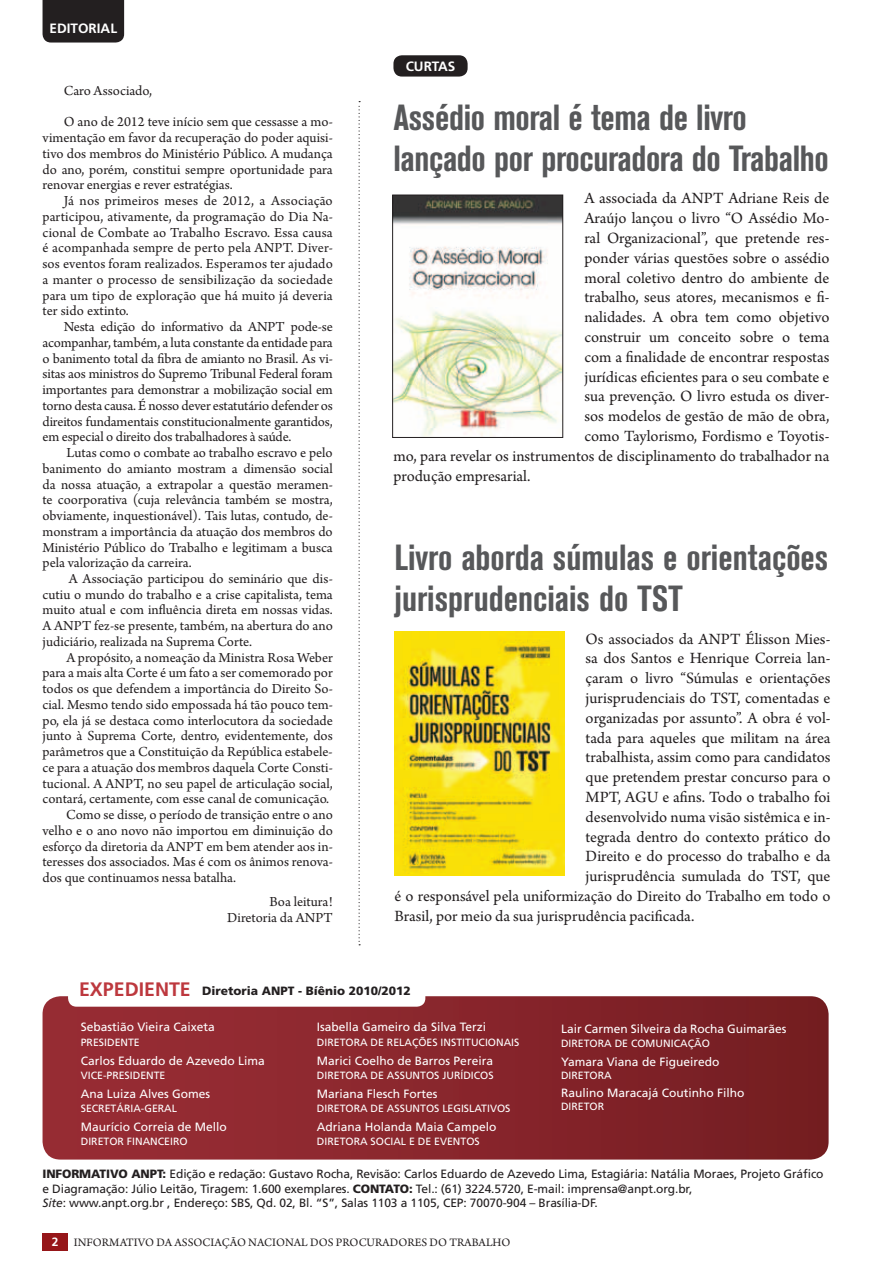
<style>
.page{position:relative;width:872px;height:1276px;background:#fff}
.page>*{position:absolute;margin:0;border:0;box-sizing:border-box;transform-origin:0 0}
.t1{font:700 condensed 36px/40.5px "Akzidenz Grotesk BE";letter-spacing:-.01em;color:#57585a}
.t2{font:700 19.5px "Frutiger";color:#bd383e}
.t3{font:16.5px "Arno Pro";color:#231f20}
.t4{font:14.55px/15.8px "Arno Pro";color:#231f20;text-align:justify}
.t5{font:700 13.5px "Frutiger";color:#fff}
.t6{font:12px/14.4px "Frutiger";letter-spacing:-.01em;color:#231f20}
.t7{font:12px "Frutiger";color:#fff}
.t8{font:12px "Arno Pro";color:#231f20}
.t9{font:900 12px "Frutiger";color:#231f20}
.t10{font:700 12px "Frutiger";color:#fff}
.t11{font:10.5px "Frutiger";color:#fff}
.s1{font-weight:900}
.s2{font-style:italic}
</style>
<div class="page">
<div style="left:43px;top:1233px;width:25px;height:17px;background:#961619"></div>
<svg style="left:43px;top:996px;width:785px;height:163px;background:#88262c"></svg>
<div style="left:68px;top:976px;width:357px;height:30px;background:#fff;border-radius:9px"></div>
<div style="left:43px;top:0;width:81px;height:43px;background:#231f20"></div>
<svg style="left:358px;top:101px;width:2px;height:844px"></svg>
<div style="left:393px;top:55px;width:74px;height:22px;background:#231f20;border-radius:9px"></div>
<img style="left:394px;top:197px;width:167px;height:239px">
<div style="left:392px;top:195px;width:171px;height:243px;border:1px solid #231f20"></div>
<img style="left:394px;top:631px;width:170px;height:244px">
<p class="t5" style="left:50px;top:21px;width:69px">EDITORIAL</p>
<p class="t4" style="left:64px;top:75px;width:270px;line-height:31.5px">Caro Associado,<br>O ano de 2012 teve início sem que cessasse a mo-</p>
<p class="t4" style="left:43px;top:131px;width:292px">vimentação em favor da recuperação do poder aquisi&shy;tivo dos membros do Ministério Público. A mudança do ano, porém, constitui sempre oportunidade para renovar energias e rever estratégias.</p>
<p class="t4" style="left:43px;top:194px;width:292px;text-indent:21px">Já nos primeiros meses de 2012, a Associação participou, ativamente, da programação do Dia Na&shy;cional de Combate ao Trabalho Escravo. Essa causa é acompanhada sempre de perto pela ANPT. Diver&shy;sos eventos foram realizados. Esperamos ter ajudado a manter o processo de sensibilização da sociedade para um tipo de exploração que há muito já deveria ter sido extinto.</p>
<p class="t4" style="left:43px;top:319px;width:292px;text-indent:21px">Nesta edição do informativo da ANPT pode-se acompanhar, também, a luta constante da entidade para o banimento total da fibra de amianto no Brasil. As vi&shy;sitas aos ministros do Supremo Tribunal Federal foram importantes para demonstrar a mobilização social em torno desta causa. É nosso dever estatutário defender os direitos fundamentais constitucionalmente garantidos, em especial o direito dos trabalhadores à saúde.</p>
<p class="t4" style="left:43px;top:445px;width:292px;text-indent:24px">Lutas como o combate ao trabalho escravo e pelo banimento do amianto mostram a dimensão social da nossa atuação, a extrapolar a questão meramen&shy;te coorporativa (cuja relevância também se mostra, obviamente, inquestionável). Tais lutas, contudo, de&shy;monstram a importância da atuação dos membros do Ministério Público do Trabalho e legitimam a busca pela valorização da carreira.</p>
<p class="t4" style="left:43px;top:571px;width:292px;text-indent:26px">A Associação participou do seminário que dis&shy;cutiu o mundo do trabalho e a crise capitalista, tema muito atual e com influência direta em nossas vidas.<br>A ANPT fez-se presente, também, na abertura do ano judiciário, realizada na Suprema Corte.</p>
<p class="t4" style="left:66px;top:650px;width:268px">A propósito, a nomeação da Ministra Rosa Weber</p>
<p class="t4" style="left:43px;top:666px;width:292px">para a mais alta Corte é um fato a ser comemorado por</p>
<p class="t4" style="left:43px;top:682px;width:292px">todos os que defendem a importância do Direito So-</p>
<p class="t4" style="left:43px;top:697px;width:292px">cial. Mesmo tendo sido empossada há tão pouco tem-</p>
<p class="t4" style="left:43px;top:713px;width:292px">po, ela já se destaca como interlocutora da sociedade</p>
<p class="t4" style="left:43px;top:729px;width:292px">junto à Suprema Corte, dentro, evidentemente, dos</p>
<p class="t4" style="left:43px;top:745px;width:292px">parâmetros que a Constituição da República estabele-</p>
<p class="t4" style="left:43px;top:760px;width:292px">ce para a atuação dos membros daquela Corte Consti-</p>
<p class="t4" style="left:43px;top:776px;width:292px">tucional. A ANPT, no seu papel de articulação social,</p>
<p class="t4" style="left:43px;top:792px;width:288px">contará, certamente, com esse canal de comunicação.</p>
<p class="t4" style="left:66px;top:807px;width:268px">Como se disse, o período de transição entre o ano</p>
<p class="t4" style="left:43px;top:823px;width:292px">velho e o ano novo não importou em diminuição do</p>
<p class="t4" style="left:43px;top:839px;width:292px">esforço da diretoria da ANPT em bem atender aos in-</p>
<p class="t4" style="left:43px;top:855px;width:292px">teresses dos associados. Mas é com os ânimos renova-</p>
<p class="t4" style="left:43px;top:870px;width:195px">dos que continuamos nessa batalha.</p>
<p class="t4" style="left:227px;top:895px;width:107px;text-align:right">Boa leitura!<br>Diretoria da ANPT</p>
<p class="t5" style="left:406px;top:58px;width:51px">CURTAS</p>
<h1 class="t1" style="left:393px;top:98px;width:437px">Assédio moral é tema de livro lançado por procuradora do Trabalho</h1>
<p class="t3" style="left:584px;top:189px;width:246px">A associada da ANPT Adriane Reis de</p>
<p class="t3" style="left:584px;top:209px;width:246px">Araújo lançou o livro “O Assédio Mo-</p>
<p class="t3" style="left:584px;top:228px;width:246px">ral Organizacional”, que pretende res-</p>
<p class="t3" style="left:584px;top:248px;width:246px">ponder várias questões sobre o assédio</p>
<p class="t3" style="left:584px;top:268px;width:246px">moral coletivo dentro do ambiente de</p>
<p class="t3" style="left:584px;top:288px;width:246px">trabalho, seus atores, mecanismos e fi-</p>
<p class="t3" style="left:584px;top:308px;width:246px">nalidades. A obra tem como objetivo</p>
<p class="t3" style="left:584px;top:327px;width:246px">construir um conceito sobre o tema</p>
<p class="t3" style="left:584px;top:347px;width:246px">com a finalidade de encontrar respostas</p>
<p class="t3" style="left:584px;top:367px;width:246px">jurídicas eficientes para o seu combate e</p>
<p class="t3" style="left:584px;top:387px;width:246px">sua prevenção. O livro estuda os diver-</p>
<p class="t3" style="left:584px;top:407px;width:246px">sos modelos de gestão de mão de obra,</p>
<p class="t3" style="left:584px;top:426px;width:246px">como Taylorismo, Fordismo e Toyotis-</p>
<p class="t3" style="left:393px;top:446px;width:437px">mo, para revelar os instrumentos de disciplinamento do trabalhador na</p>
<p class="t3" style="left:393px;top:466px;width:139px">produção empresarial.</p>
<h1 class="t1" style="left:394px;top:538px;width:435px">Livro aborda súmulas e orientações jurisprudenciais do TST</h1>
<p class="t3" style="left:585px;top:629px;width:246px">Os associados da ANPT Élisson Mies-</p>
<p class="t3" style="left:585px;top:649px;width:246px">sa dos Santos e Henrique Correia lan-</p>
<p class="t3" style="left:585px;top:669px;width:246px">çaram o livro “Súmulas e orientações</p>
<p class="t3" style="left:585px;top:688px;width:246px">jurisprudenciais do TST, comentadas e</p>
<p class="t3" style="left:585px;top:708px;width:246px">organizadas por assunto”. A obra é vol-</p>
<p class="t3" style="left:585px;top:728px;width:246px">tada para aqueles que militam na área</p>
<p class="t3" style="left:585px;top:748px;width:246px">trabalhista, assim como para candidatos</p>
<p class="t3" style="left:585px;top:768px;width:246px">que pretendem prestar concurso para o</p>
<p class="t3" style="left:585px;top:787px;width:246px">MPT, AGU e afins. Todo o trabalho foi</p>
<p class="t3" style="left:585px;top:807px;width:246px">desenvolvido numa visão sistêmica e in-</p>
<p class="t3" style="left:585px;top:827px;width:246px">tegrada dentro do contexto prático do</p>
<p class="t3" style="left:585px;top:847px;width:246px">Direito e do processo do trabalho e da</p>
<p class="t3" style="left:585px;top:867px;width:246px">jurisprudência sumulada do TST, que</p>
<p class="t3" style="left:394px;top:886px;width:437px">é o responsável pela uniformização do Direito do Trabalho em todo o</p>
<p class="t3" style="left:394px;top:906px;width:301px">Brasil, por meio da sua jurisprudência pacificada.</p>
<h2 class="t2" style="left:79px;top:977px;width:113px">EXPEDIENTE</h2>
<p class="t9" style="left:202px;top:983px;width:210px">Diretoria ANPT - Bíênio 2010/2012</p>
<p class="t7" style="left:81px;top:1020px;width:135px">Sebastião Vieira Caixeta</p>
<p class="t11" style="left:81px;top:1036px;width:60px">Presidente</p>
<p class="t7" style="left:81px;top:1053px;width:186px">Carlos Eduardo de Azevedo Lima</p>
<p class="t11" style="left:81px;top:1069px;width:86px">Vice-Presidente</p>
<p class="t7" style="left:81px;top:1086px;width:131px">Ana Luiza Alves Gomes</p>
<p class="t11" style="left:81px;top:1102px;width:91px">Secretária-Geral</p>
<p class="t7" style="left:81px;top:1119px;width:148px">Maurício Correia de Mello</p>
<p class="t11" style="left:81px;top:1135px;width:108px">Diretor Financeiro</p>
<p class="t7" style="left:317px;top:1020px;width:171px">Isabella Gameiro da Silva Terzi</p>
<p class="t11" style="left:317px;top:1036px;width:203px">Diretora de Relações I nstitucionais</p>
<p class="t7" style="left:317px;top:1053px;width:178px">Marici Coelho de Barros Pereira</p>
<p class="t11" style="left:317px;top:1069px;width:177px">DiretorA de Assuntos Jurídicos</p>
<p class="t7" style="left:317px;top:1086px;width:122px">Mariana Flesch Fortes</p>
<p class="t11" style="left:317px;top:1102px;width:194px">DiretorA de Ass untos Legislativos</p>
<p class="t7" style="left:317px;top:1119px;width:181px">Adriana Holanda Maia Campelo</p>
<p class="t11" style="left:317px;top:1135px;width:163px">Diretora Social e de Eventos</p>
<p class="t7" style="left:561px;top:1021px;width:227px">Lair Carmen Silveira da Rocha Guimarães</p>
<p class="t11" style="left:561px;top:1037px;width:149px">Diretora DE COMUNI CAÇÃO</p>
<p class="t7" style="left:561px;top:1054px;width:160px">Yamara Viana de Figueiredo</p>
<p class="t11" style="left:561px;top:1068px;width:51px">Diretora</p>
<p class="t7" style="left:561px;top:1086px;width:185px">Raulino Maracajá Coutinho Filho</p>
<p class="t11" style="left:561px;top:1100px;width:45px">Diretor</p>
<p class="t6" style="left:43px;top:1167px;width:782px"><span class="s1">Informativo ANPT:</span> Edição e redação: Gustavo Rocha, Revisão: Carlos Eduardo de Azevedo Lima, Estagiária: Natália Moraes, Projeto Gráfico e Diagramação: Júlio Leitão, Tiragem: 1.600 exemplares. <span class="s1">CONTATO:</span> Tel.: (61) 3224.5720, E-mail: imprensa@anpt.org.br,<br><span class="s2">Site</span>: www.anpt.org.br , E ndereço: SBS, Qd. 02, Bl. “S”, Salas 1103 a 1105, CE P: 70070-904 – Brasília-DF.</p>
<p class="t10" style="left:52px;top:1234px;width:8px">2</p>
<p class="t8" style="left:74px;top:1235px;width:438px">INFORMATIVO DA ASSOCIAÇÃO NACIONAL DOS PROCURADORES DO TRABALHO</p>
</div>
